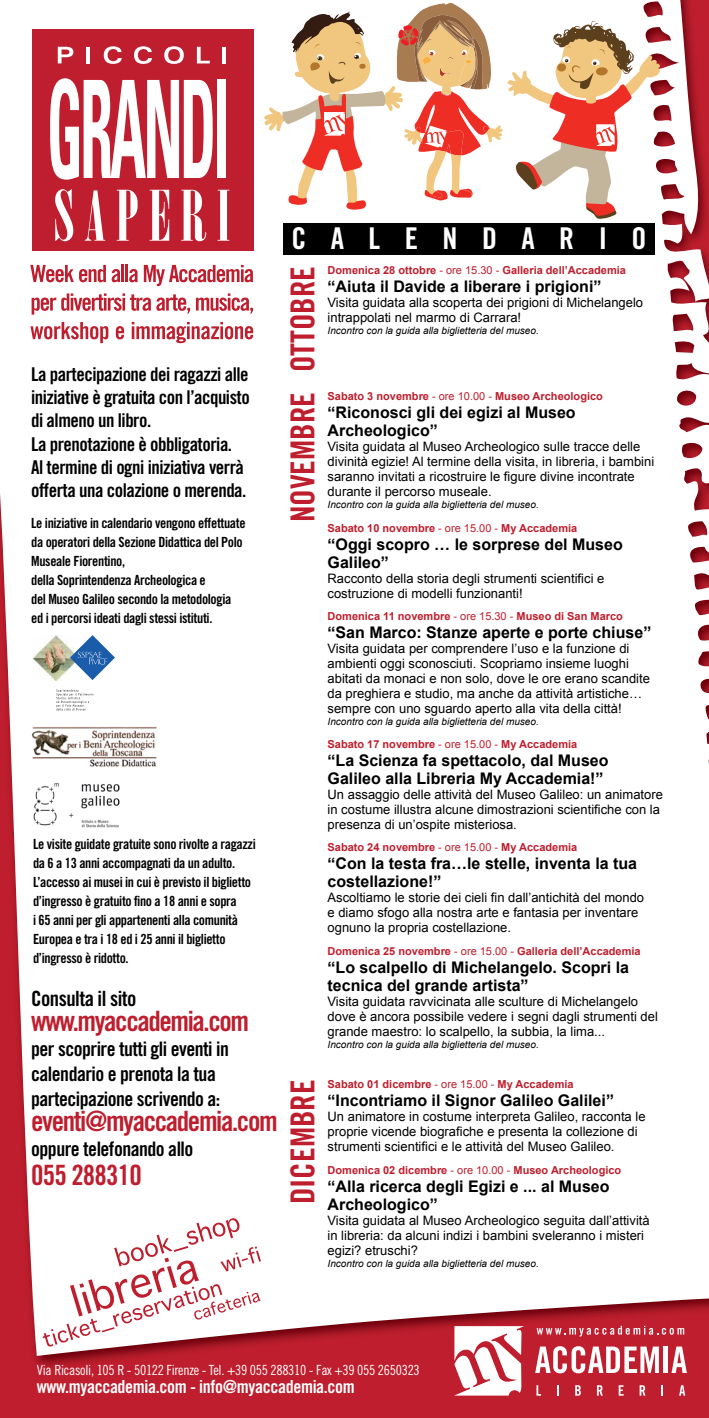
<style>
.page{position:relative;width:709px;height:1418px;background:#fff}
.page>*{position:absolute;margin:0;border:0;box-sizing:border-box;transform-origin:0 0}
.t1{font:33px "Trade Gothic LT Std Bd Cn 20";color:#be1e2d}
.t2{font:30px "Trade Gothic LT Std Bd Cn 20";letter-spacing:.815em;color:#fff}
.t3{font:28px "Trade Gothic LT Std Bd Cn 20";letter-spacing:-.05em;color:#be1e2d}
.t4{font:28px "Trade Gothic LT Std Bd Cn 20";letter-spacing:-.03em;color:#be1e2d}
.t5{font:21px "Trade Gothic LT Std Bd Cn 20";letter-spacing:-.025em;color:#000}
.t6{font:20px/25px "Trade Gothic LT Std Bd Cn 20";letter-spacing:-.025em;color:#000}
.t7{font:19px/23px "Trade Gothic LT Std Bd Cn 20";letter-spacing:-.025em;color:#000}
.t8{font:18px "Trade Gothic LT Std Bd Cn 20";letter-spacing:-.02em;color:#fff}
.t9{font:700 16px/18px "Arial";color:#000}
.t10{font:14px/19px "Trade Gothic LT Std Bd Cn 20";letter-spacing:-.025em;color:#000}
.t11{font:14px "Trade Gothic LT Std Cn 18";letter-spacing:-.02em;color:#fff}
.t12{font:13px/15px "Arial";color:#000}
.t13{font:700 11px "Arial";color:#be1e2d}
.t14{font:italic 10px "Arial";color:#000}
.s1{font-weight:400}
</style>
<div class="page">
<div style="left:0;top:0;width:709px;height:1417px;background:#be1e2d"></div>
<div style="left:0;top:0;width:709px;height:1355px;background:#fff"></div>
<div style="left:283px;top:223px;width:371px;height:32px;background:#000"></div>
<svg style="left:535px;top:1346px;width:124px;height:27px"></svg>
<div style="left:663px;top:1346px;width:5px;height:26px;background:#fff"></div>
<svg style="left:671px;top:1346px;width:16px;height:26px"></svg>
<svg style="left:536px;top:1385px;width:5px;height:10px"></svg>
<svg style="left:575px;top:1385px;width:6px;height:10px"></svg>
<svg style="left:597px;top:1385px;width:5px;height:10px"></svg>
<svg style="left:618px;top:1385px;width:5px;height:10px"></svg>
<svg style="left:639px;top:1385px;width:6px;height:10px"></svg>
<svg style="left:661px;top:1385px;width:2px;height:10px"></svg>
<svg style="left:679px;top:1385px;width:6px;height:10px"></svg>
<svg style="left:454px;top:1325px;width:70px;height:70px"></svg>
<svg style="left:536px;top:1325px;width:148px;height:11px"></svg>
<svg style="left:264px;top:3px;width:397px;height:216px;background:#edcfc0"></svg>
<img style="left:33px;top:780px;width:86px;height:49px">
<svg style="left:56px;top:689px;width:37px;height:21px"></svg>
<img style="left:33px;top:635px;width:37px;height:45px">
<svg style="left:70px;top:635px;width:45px;height:45px;background:#8fafd4"></svg>
<img style="left:24px;top:722px;width:140px;height:51px">
<div style="left:32px;top:29px;width:221px;height:222px;background:#be1e2d"></div>
<svg style="left:58px;top:47px;width:15px;height:16px"></svg>
<hr style="left:86px;top:47px;width:4px;height:16px;background:#fff">
<svg style="left:104px;top:46px;width:18px;height:18px"></svg>
<svg style="left:134px;top:46px;width:18px;height:18px"></svg>
<svg style="left:164px;top:46px;width:20px;height:18px"></svg>
<svg style="left:197px;top:47px;width:13px;height:16px"></svg>
<hr style="left:222px;top:47px;width:4px;height:16px;background:#fff">
<svg style="left:50px;top:78px;width:163px;height:102px"></svg>
<div style="left:217px;top:80px;width:9px;height:98px;background:#fff"></div>
<svg style="left:55px;top:189px;width:18px;height:52px"></svg>
<svg style="left:85px;top:190px;width:20px;height:51px"></svg>
<svg style="left:117px;top:190px;width:21px;height:51px"></svg>
<svg style="left:149px;top:190px;width:20px;height:51px"></svg>
<svg style="left:181px;top:190px;width:25px;height:51px"></svg>
<svg style="left:217px;top:190px;width:12px;height:51px"></svg>
<svg style="left:30px;top:265px;width:76px;height:17px"></svg>
<svg style="left:112px;top:269px;width:8px;height:13px"></svg>
<hr style="left:121px;top:265px;width:3px;height:17px;background:#be1e2d">
<svg style="left:126px;top:265px;width:12px;height:17px"></svg>
<svg style="left:144px;top:265px;width:109px;height:21px"></svg>
<svg style="left:32px;top:293px;width:158px;height:21px"></svg>
<svg style="left:196px;top:293px;width:57px;height:20px"></svg>
<svg style="left:30px;top:322px;width:78px;height:21px"></svg>
<svg style="left:116px;top:326px;width:8px;height:13px"></svg>
<svg style="left:132px;top:322px;width:121px;height:21px"></svg>
<svg style="left:43px;top:1218px;width:218px;height:128px;background:#f3dddf"></svg>
<svg style="left:134px;top:895px;width:6px;height:10px"></svg>
<h3 class="t7" style="left:31px;top:363px;width:220px">La partecipazione dei ragazzi alle iniziative è gratuita con l’acquisto di almeno un libro.<br>La prenotazione è obbligatoria.<br>Al termine di ogni iniziativa verrà offerta una colazione o merenda.</h3>
<p class="t10" style="left:31px;top:513px;width:216px">Le iniziative in calendario vengono effettuate da operatori della Sezione Didattica del Polo Museale Fiorentino,<br>della Soprintendenza Archeologica e<br>del Museo Galileo secondo la metodologia ed i percorsi ideati dagli stessi istituti.</p>
<p class="t10" style="left:33px;top:834px;width:224px">Le visite guidate gratuite sono rivolte a ragazzi da 6 a 13 anni accompagnati da un adulto.<br>L’accesso ai musei in cui è previsto il biglietto d’ingresso è gratuito no a 18 anni e sopra<br>i 65 anni per gli appartenenti alla comunità Europea e tra i 18 ed i 25 anni il biglietto d’ingresso è ridotto.</p>
<h3 class="t5" style="left:31px;top:985px;width:107px">Consulta il sito</h3>
<h3 class="t3" style="left:31px;top:1003px;width:219px">www.myaccademia.com</h3>
<h3 class="t6" style="left:31px;top:1036px;width:199px">per scoprire tutti gli eventi in calendario e prenota la tua partecipazione scrivendo a:</h3>
<h3 class="t3" style="left:31px;top:1103px;width:248px">eventi@myaccademia.com</h3>
<h3 class="t6" style="left:31px;top:1136px;width:164px">oppure telefonando allo</h3>
<h3 class="t4" style="left:31px;top:1157px;width:112px">055 288310</h3>
<h2 class="t2" style="left:291px;top:220px;width:357px">CALENDARIO</h2>
<h1 class="t1" style="left:283px;top:372px;width:108px;rotate:-90deg">OTTOBRE</h1>
<h1 class="t1" style="left:283px;top:522px;width:132px;rotate:-90deg">NOVEMBRE</h1>
<h1 class="t1" style="left:283px;top:1204px;width:126px;rotate:-90deg">DICEMBRE</h1>
<p class="t13" style="left:327px;top:263px;width:300px">Domenica 28 ottobre <span class="s1">- ore 15.30 -</span> Galleria dell’Accademia</p>
<p class="t9" style="left:327px;top:278px;width:275px">“Aiuta il Davide a liberare i prigioni”</p>
<p class="t12" style="left:327px;top:295px;width:317px">Visita guidata alla scoperta dei prigioni di Michelangelo intrappolati nel marmo di Carrara!</p>
<p class="t14" style="left:327px;top:324px;width:213px">Incontro con la guida alla biglietteria del museo.</p>
<p class="t13" style="left:327px;top:389px;width:277px">Sabato 3 novembre <span class="s1">- ore 10.00 -</span> Museo Archeologico</p>
<p class="t9" style="left:327px;top:404px;width:250px">“Riconosci gli dei egizi al Museo<br>Archeologico”</p>
<p class="t12" style="left:327px;top:439px;width:328px">Visita guidata al Museo Archeologico sulle tracce delle divinità egizie! Al termine della visita, in libreria, i bambini saranno invitati a ricostruire le figure divine incontrate durante il percorso museale.</p>
<p class="t14" style="left:327px;top:498px;width:213px">Incontro con la guida alla biglietteria del museo.</p>
<p class="t13" style="left:327px;top:521px;width:251px">Sabato 10 novembre <span class="s1">- ore 15.00 -</span> My Accademia</p>
<p class="t9" style="left:327px;top:536px;width:297px">“Oggi scopro … le sorprese del Museo<br>Galileo”</p>
<p class="t12" style="left:327px;top:571px;width:278px">Racconto della storia degli strumenti scientifici e costruzione di modelli funzionanti!</p>
<p class="t13" style="left:327px;top:609px;width:297px">Domenica 11 novembre <span class="s1">- ore 15.30 -</span> Museo di San Marco</p>
<p class="t9" style="left:327px;top:624px;width:325px">“San Marco: Stanze aperte e porte chiuse”</p>
<p class="t12" style="left:327px;top:641px;width:324px">Visita guidata per comprendere l’uso e la funzione di ambienti oggi sconosciuti. Scopriamo insieme luoghi abitati da monaci e non solo, dove le ore erano scandite da preghiera e studio, ma anche da attività artistiche… sempre con uno sguardo aperto alla vita della città!</p>
<p class="t14" style="left:327px;top:715px;width:213px">Incontro con la guida alla biglietteria del museo.</p>
<p class="t13" style="left:327px;top:736px;width:251px">Sabato 17 novembre <span class="s1">- ore 15.00 -</span> My Accademia</p>
<p class="t9" style="left:327px;top:751px;width:282px">“La Scienza fa spettacolo, dal Museo<br>Galileo alla Libreria My Accademia!”</p>
<p class="t12" style="left:327px;top:787px;width:337px">Un assaggio delle attività del Museo Galileo: un animatore in costume illustra alcune dimostrazioni scientifiche con la presenza di un’ospite misteriosa.</p>
<p class="t13" style="left:327px;top:840px;width:251px">Sabato 24 novembre <span class="s1">- ore 15.00 -</span> My Accademia</p>
<p class="t9" style="left:327px;top:855px;width:311px">“Con la testa fra…le stelle, inventa la tua costellazione!”</p>
<p class="t12" style="left:327px;top:890px;width:318px">Ascoltiamo le storie dei cieli fin dall’antichità del mondo e diamo sfogo alla nostra arte e fantasia per inventare ognuno la propria costellazione.</p>
<p class="t13" style="left:327px;top:943px;width:315px">Domenica 25 novembre <span class="s1">- ore 15.00 -</span> Galleria dell’Accademia</p>
<p class="t9" style="left:327px;top:958px;width:303px">“Lo scalpello di Michelangelo. Scopri la tecnica del grande artista”</p>
<p class="t12" style="left:327px;top:993px;width:332px">Visita guidata ravvicinata alle sculture di Michelangelo dove è ancora possibile vedere i segni dagli strumenti del grande maestro: lo scalpello, la subbia, la lima...</p>
<p class="t14" style="left:327px;top:1037px;width:213px">Incontro con la guida alla biglietteria del museo.</p>
<p class="t13" style="left:327px;top:1076px;width:247px">Sabato 01 dicembre <span class="s1">- ore 15.00 -</span> My Accademia</p>
<p class="t9" style="left:327px;top:1091px;width:288px">“Incontriamo il Signor Galileo Galilei”</p>
<p class="t12" style="left:327px;top:1108px;width:319px">Un animatore in costume interpreta Galileo, racconta le proprie vicende biografiche e presenta la collezione di strumenti scientifici e le attività del Museo Galileo.</p>
<p class="t13" style="left:327px;top:1162px;width:295px">Domenica 02 dicembre <span class="s1">- ore 10.00 -</span> Museo Archeologico</p>
<p class="t9" style="left:327px;top:1177px;width:283px">“Alla ricerca degli Egizi e ... al Museo<br>Archeologico”</p>
<p class="t12" style="left:327px;top:1212px;width:324px">Visita guidata al Museo Archeologico seguita dall’attività in libreria: da alcuni indizi i bambini sveleranno i misteri egizi? etruschi?</p>
<p class="t14" style="left:327px;top:1256px;width:213px">Incontro con la guida alla biglietteria del museo.</p>
<p class="t11" style="left:37px;top:1361px;width:384px">Via Ricasoli, 105 R - 50122 Firenze - Tel. +39 055 288310 - Fax +39 055 2650323</p>
<h3 class="t8" style="left:37px;top:1375px;width:319px">www.myaccademia.com - info@myaccademia.com</h3>
</div>
